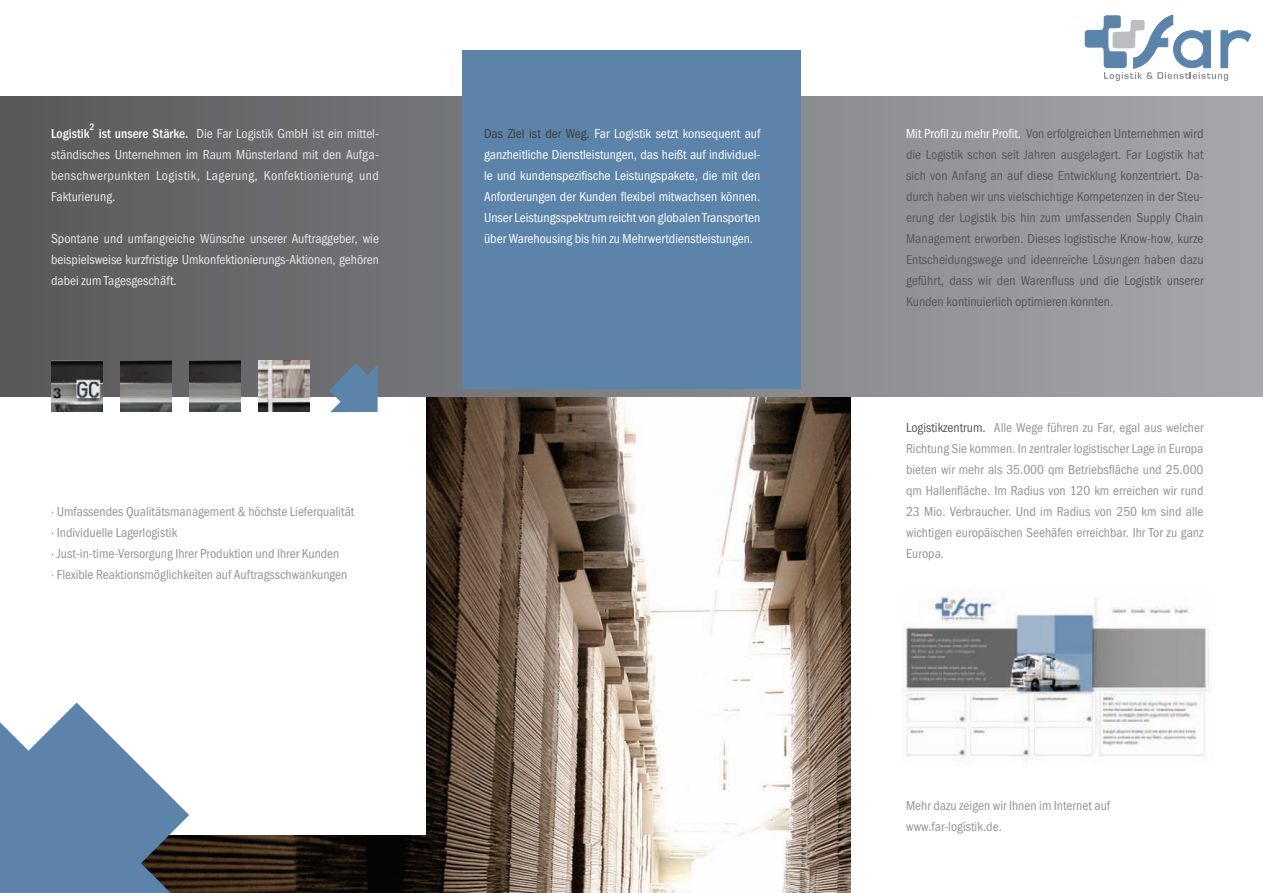
<style>
.page{position:relative;width:1263px;height:893px;background:#fff}
.page>*{position:absolute;margin:0;border:0;box-sizing:border-box;transform-origin:0 0}
.t1{font:condensed 13.5px/21px "Franklin Gothic Itc T";color:#939598}
.t2{font:condensed 13.5px/21px "Franklin Gothic Itc T";color:#57585a;text-align:justify}
.t3{font:condensed 13.5px/21px "Franklin Gothic Itc T";color:#e6e7e9;text-align:justify}
.t4{font:condensed 13.5px/21px "Franklin Gothic Itc T";color:#fff;text-align:justify}
.t5{font:500 condensed 13.5px "Franklin Gothic Itc T";color:#fff}
.t6{font:500 condensed 9.75px "Franklin Gothic Itc T";color:#fff}
.s1{font-weight:500;color:#fff}
.s2{color:#3e3e3f}
.s3{color:#fff}
.s4{color:#57585a}
</style>
<div class="page">
<img style="left:189px;top:396px;width:661px;height:497px">
<div style="left:0;top:382px;width:425px;height:452px;background:#fff"></div>
<svg style="left:1084px;top:15px;width:168px;height:66px"></svg>
<div style="left:0;top:96px;width:1262px;height:300px;background:linear-gradient(to right,#59595c,#a6a8ac)"></div>
<div style="left:462px;top:51px;width:338px;height:338px;background:#5c83a9"></div>
<svg style="left:329px;top:363px;width:49px;height:49px;background:#6784a0"></svg>
<img style="left:902px;top:589px;width:308px;height:173px">
<img style="left:51px;top:360px;width:51px;height:51px">
<img style="left:120px;top:360px;width:51px;height:51px">
<img style="left:189px;top:360px;width:51px;height:51px">
<img style="left:259px;top:360px;width:51px;height:51px">
<svg style="left:0;top:702px;width:189px;height:191px"></svg>
<p class="t6" style="left:90px;top:121px;width:6px">2</p>
<p class="t3" style="left:51px;top:122px;width:329px;text-indent:48px"><span class="s1">ist unsere Stärke.</span> Die Far Logistik GmbH ist ein mittel&shy;ständisches Unternehmen im Raum Münsterland mit den Aufga&shy;benschwerpunkten Logistik, Lagerung, Konfektionierung und Fakturierung.</p>
<p class="t3" style="left:51px;top:227px;width:329px">Spontane und umfangreiche Wünsche unserer Auftraggeber, wie beispielsweise kurzfristige Umkonfektionierungs-Aktionen, gehören dabei zum Tagesgeschäft.</p>
<p class="t5" style="left:51px;top:125px;width:40px">Logistik</p>
<p class="t1" style="left:51px;top:500px;width:305px">· Umfassendes Qualitätsmanagement &amp; höchste Lieferqualität · Individuelle Lagerlogistik<br>· Just-in-time-Versorgung Ihrer Produktion und Ihrer Kunden<br>· Flexible Reaktionsmöglichkeiten auf Auftragsschwankungen</p>
<p class="t4" style="left:484px;top:122px;width:278px"><span class="s2">Das Ziel ist der Weg.</span> Far Logistik setzt konsequent auf ganzheitliche Dienstleistungen, das heißt auf individuel&shy;le und kundenspezifische Leistungspakete, die mit den Anforderungen der Kunden flexibel mitwachsen können.<br>Unser Leistungsspektrum reicht von globalen Transporten über Warehousing bis hin zu Mehrwertdienstleistungen.</p>
<p class="t2" style="left:906px;top:122px;width:299px"><span class="s3">Mit Profil zu mehr Profit.</span> Von erfolgreichen Unternehmen wird die Logistik schon seit Jahren ausgelagert. Far Logistik hat sich von Anfang an auf diese Entwicklung konzentriert. Da&shy;durch haben wir uns vielschichtige Kompetenzen in der Steu&shy;erung der Logistik bis hin zum umfassenden Supply Chain Management erworben. Dieses logistische Know-how, kurze Entscheidungswege und ideenreiche Lösungen haben dazu geführt, dass wir den Warenfluss und die Logistik unserer Kunden kontinuierlich optimieren konnten.</p>
<p class="t1" style="left:906px;top:416px;width:299px;text-align:justify"><span class="s4">Logistikzentrum.</span> Alle Wege führen zu Far, egal aus welcher Richtung Sie kommen. In zentraler logistischer Lage in Europa bieten wir mehr als 35.000 qm Betriebsfläche und 25.000 qm Hallenfläche. Im Radius von 120 km erreichen wir rund 23 Mio. Verbraucher. Und im Radius von 250 km sind alle wichtigen europäischen Seehäfen erreichbar. Ihr Tor zu ganz Europa.</p>
<p class="t1" style="left:906px;top:795px;width:205px">Mehr dazu zeigen wir Ihnen im Internet auf www.far-logistik.de.</p>
</div>
